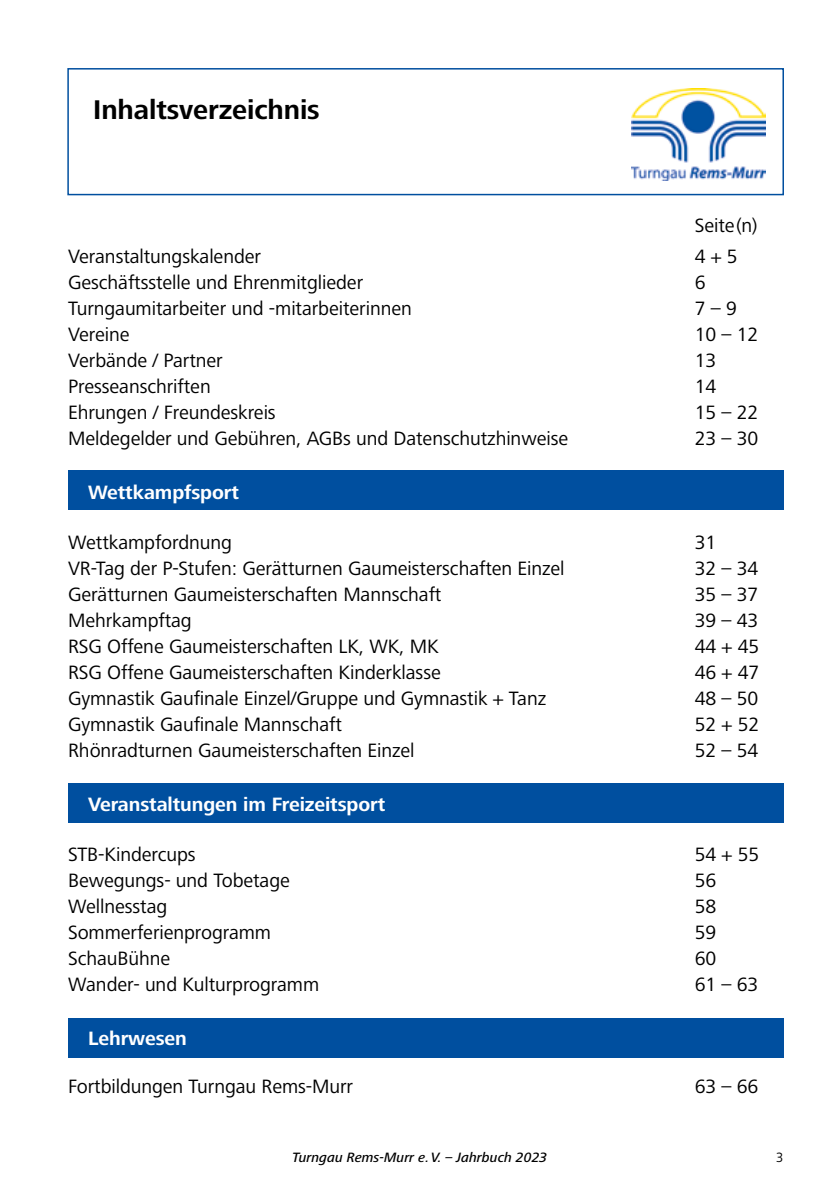
<style>
.page{position:relative;width:840px;height:1191px;background:#fff}
.page>*{position:absolute;margin:0;border:0;box-sizing:border-box;transform-origin:0 0}
.t1{font:700 28px "Frutiger Next LT";letter-spacing:-.005em;color:#000}
.t2{font:20px "Frutiger Next LT";letter-spacing:-.005em;color:#000}
.t3{font:700 20px "Frutiger Next LT";letter-spacing:-.005em;color:#fff}
.t4{font:italic 500 14px "Frutiger Next LT";color:#000}
.t5{font:14px "Frutiger Next LT";color:#000;scale:.95 1}
</style>
<div class="page">
<div style="left:68px;top:470px;width:714px;height:39px;background:#004f9f"></div>
<div style="left:68px;top:783px;width:714px;height:40px;background:#004f9f"></div>
<div style="left:68px;top:1018px;width:714px;height:40px;background:#004f9f"></div>
<div style="left:67px;top:68px;width:716px;height:127px;border:2px solid #004f9f"></div>
<img style="left:631px;top:88px;width:134px;height:92px">
<h1 class="t1" style="left:93px;top:94px;width:228px">Inhaltsverzeichnis</h1>
<p class="t2" style="left:694px;top:214px;width:64px">Seite(n)</p>
<p class="t2" style="left:68px;top:245px;width:194px">Veranstaltungskalender</p>
<p class="t2" style="left:694px;top:245px;width:44px">4+5</p>
<p class="t2" style="left:68px;top:271px;width:296px">Geschäftsstelle und Ehrenmitglieder</p>
<p class="t2" style="left:694px;top:271px;width:12px">6</p>
<p class="t2" style="left:68px;top:297px;width:345px">Turngaumitarbeiter und -mitarbeiterinnen</p>
<p class="t2" style="left:694px;top:297px;width:44px">7–9</p>
<p class="t2" style="left:68px;top:323px;width:63px">Vereine</p>
<p class="t2" style="left:694px;top:323px;width:65px">10 – 12</p>
<p class="t2" style="left:68px;top:349px;width:156px">Verbände / Partner</p>
<p class="t2" style="left:694px;top:349px;width:23px">13</p>
<p class="t2" style="left:68px;top:375px;width:144px">Presseanschriften</p>
<p class="t2" style="left:694px;top:375px;width:23px">14</p>
<p class="t2" style="left:68px;top:401px;width:209px">Ehrungen / Freundeskreis</p>
<p class="t2" style="left:694px;top:401px;width:65px">15 – 22</p>
<p class="t2" style="left:68px;top:427px;width:501px">Meldegelder und Gebühren, AGBs und Datenschutzhinweise</p>
<p class="t2" style="left:694px;top:427px;width:65px">23 – 30</p>
<p class="t3" style="left:88px;top:481px;width:152px">Wettkampfsport</p>
<p class="t2" style="left:68px;top:531px;width:165px">Wettkampfordnung</p>
<p class="t2" style="left:694px;top:531px;width:23px">31</p>
<p class="t2" style="left:68px;top:557px;width:498px">VR-Tag der P-Stufen: Gerätturnen Gaumeisterschaften Einzel</p>
<p class="t2" style="left:694px;top:557px;width:65px">32 – 34</p>
<p class="t2" style="left:68px;top:583px;width:374px">Gerätturnen Gaumeisterschaften Mannschaft</p>
<p class="t2" style="left:694px;top:583px;width:65px">35 – 37</p>
<p class="t2" style="left:68px;top:609px;width:125px">Mehrkampftag</p>
<p class="t2" style="left:694px;top:609px;width:65px">39 – 43</p>
<p class="t2" style="left:68px;top:635px;width:372px">RSG Offene Gaumeisterschaften LK, WK, MK</p>
<p class="t2" style="left:694px;top:635px;width:66px">44 + 45</p>
<p class="t2" style="left:68px;top:661px;width:374px">RSG Offene Gaumeisterschaften Kinderklasse</p>
<p class="t2" style="left:694px;top:661px;width:66px">46 + 47</p>
<p class="t2" style="left:68px;top:687px;width:479px">Gymnastik Gaufinale Einzel/Gruppe und Gymnastik + Tanz</p>
<p class="t2" style="left:694px;top:687px;width:65px">48 – 50</p>
<p class="t2" style="left:68px;top:713px;width:275px">Gymnastik Gaufinale Mannschaft</p>
<p class="t2" style="left:694px;top:713px;width:66px">52 + 52</p>
<p class="t2" style="left:68px;top:739px;width:348px">Rhönradturnen Gaumeisterschaften Einzel</p>
<p class="t2" style="left:694px;top:739px;width:65px">52 – 54</p>
<p class="t3" style="left:88px;top:793px;width:299px">Veranstaltungen im Freizeitsport</p>
<p class="t2" style="left:68px;top:843px;width:129px">STB-Kindercups</p>
<p class="t2" style="left:694px;top:843px;width:66px">54 + 55</p>
<p class="t2" style="left:68px;top:869px;width:223px">Bewegungs- und Tobetage</p>
<p class="t2" style="left:694px;top:869px;width:23px">56</p>
<p class="t2" style="left:68px;top:895px;width:101px">Wellnesstag</p>
<p class="t2" style="left:694px;top:895px;width:23px">58</p>
<p class="t2" style="left:68px;top:921px;width:204px">Sommerferienprogramm</p>
<p class="t2" style="left:694px;top:921px;width:23px">59</p>
<p class="t2" style="left:68px;top:947px;width:104px">SchauBühne</p>
<p class="t2" style="left:694px;top:947px;width:23px">60</p>
<p class="t2" style="left:68px;top:973px;width:252px">Wander- und Kulturprogramm</p>
<p class="t2" style="left:694px;top:973px;width:65px">61 – 63</p>
<p class="t3" style="left:88px;top:1026px;width:100px">Lehrwesen</p>
<p class="t2" style="left:68px;top:1074px;width:286px">Fortbildungen Turngau Rems-Murr</p>
<p class="t2" style="left:694px;top:1074px;width:65px">63 – 66</p>
<p class="t4" style="left:292px;top:1149px;width:256px">Turngau Rems-Murr e.V. – Jahrbuch 2023</p>
<p class="t5" style="left:775px;top:1149px;width:9px">3</p>
</div>
